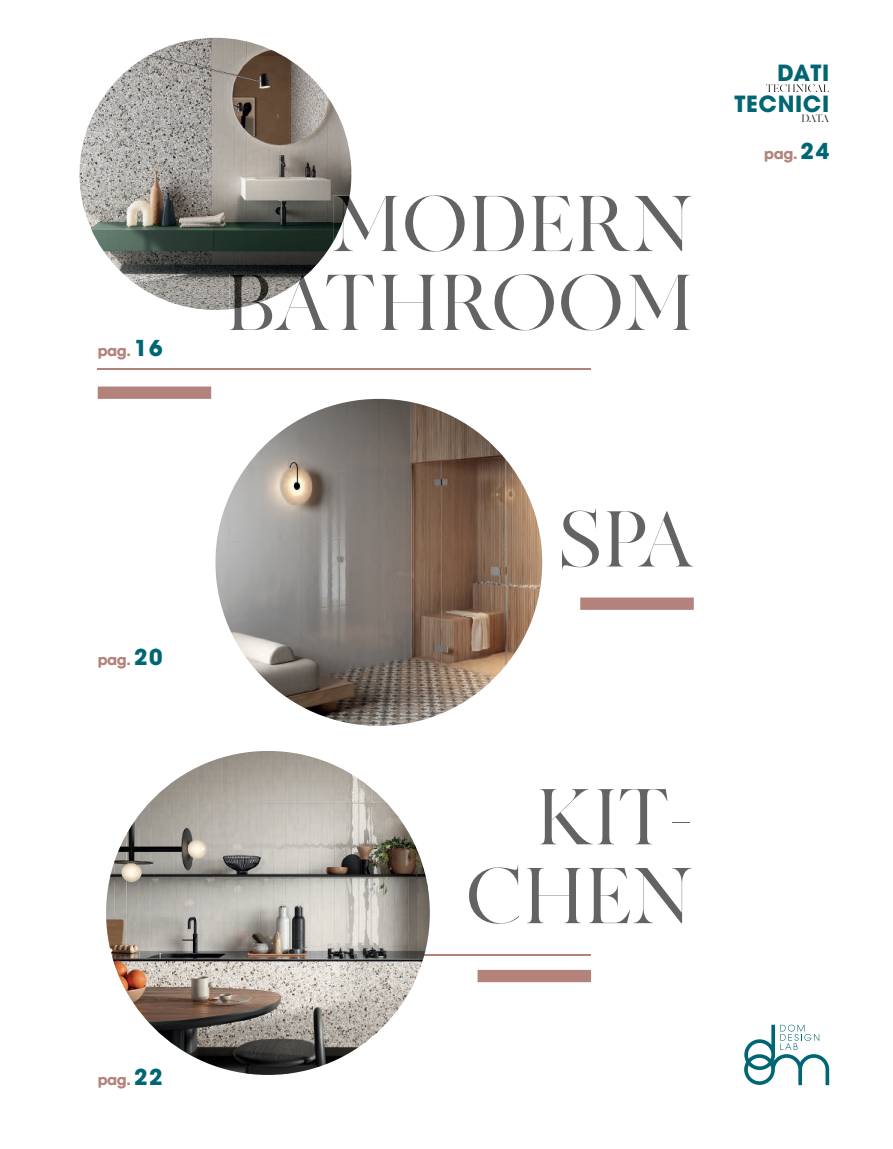
<style>
.page{position:relative;width:893px;height:1149px;background:#fff}
.page>*{position:absolute;margin:0;border:0;box-sizing:border-box;transform-origin:0 0}
.t1{font:78.75px/78.8px "MADE Canvas";color:#636366;text-align:right}
.t2{font:700 22.2px/30.2px "Avant Garde";letter-spacing:.03em;color:#006673;text-align:right}
.t3{font:700 14.25px "Avant Garde";letter-spacing:-.025em;color:#b3827b}
.t4{font:10.65px "MADE Canvas";color:#231f20}
.s1{font-size:21.75px;color:#006673}
</style>
<div class="page">
<svg style="left:744px;top:1024px;width:85px;height:60px"></svg>
<svg style="left:766px;top:84px;width:63px;height:8px"></svg>
<hr style="left:98px;top:368px;width:493px;height:1px;background:#b3827b">
<div style="left:98px;top:386px;width:113px;height:13px;background:#b3827b"></div>
<hr style="left:174px;top:953px;width:417px;height:2px;background:#b3827b">
<div style="left:478px;top:969px;width:113px;height:12px;background:#b3827b"></div>
<img style="left:215px;top:399px;width:327px;height:326px;border-radius:163px">
<img style="left:106px;top:750px;width:324px;height:324px;border-radius:162px">
<img style="left:79px;top:38px;width:272px;height:272px">
<img style="left:333px;top:195px;width:17px;height:47px">
<img style="left:230px;top:274px;width:77px;height:35px">
<div style="left:580px;top:597px;width:114px;height:12px;background:#b3827b"></div>
<p class="t3" style="left:98px;top:342px;width:66px">pag. <span class="s1">16</span></p>
<p class="t3" style="left:98px;top:650px;width:66px">pag. <span class="s1">20</span></p>
<p class="t3" style="left:98px;top:1070px;width:66px">pag. <span class="s1">22</span></p>
<p class="t1" style="left:226px;top:192px;width:470px">MODERN<br>BATHROOM</p>
<p class="t2" style="left:734px;top:58px;width:96px">DATI<br>TECNICI</p>
<p class="t4" style="left:801px;top:113px;width:29px">DATA</p>
<p class="t3" style="left:764px;top:144px;width:66px">pag. <span class="s1">24</span></p>
<p class="t1" style="left:558px;top:507px;width:137px">SPA</p>
<p class="t1" style="left:465px;top:784px;width:230px">KIT-<br>CHEN</p>
</div>
